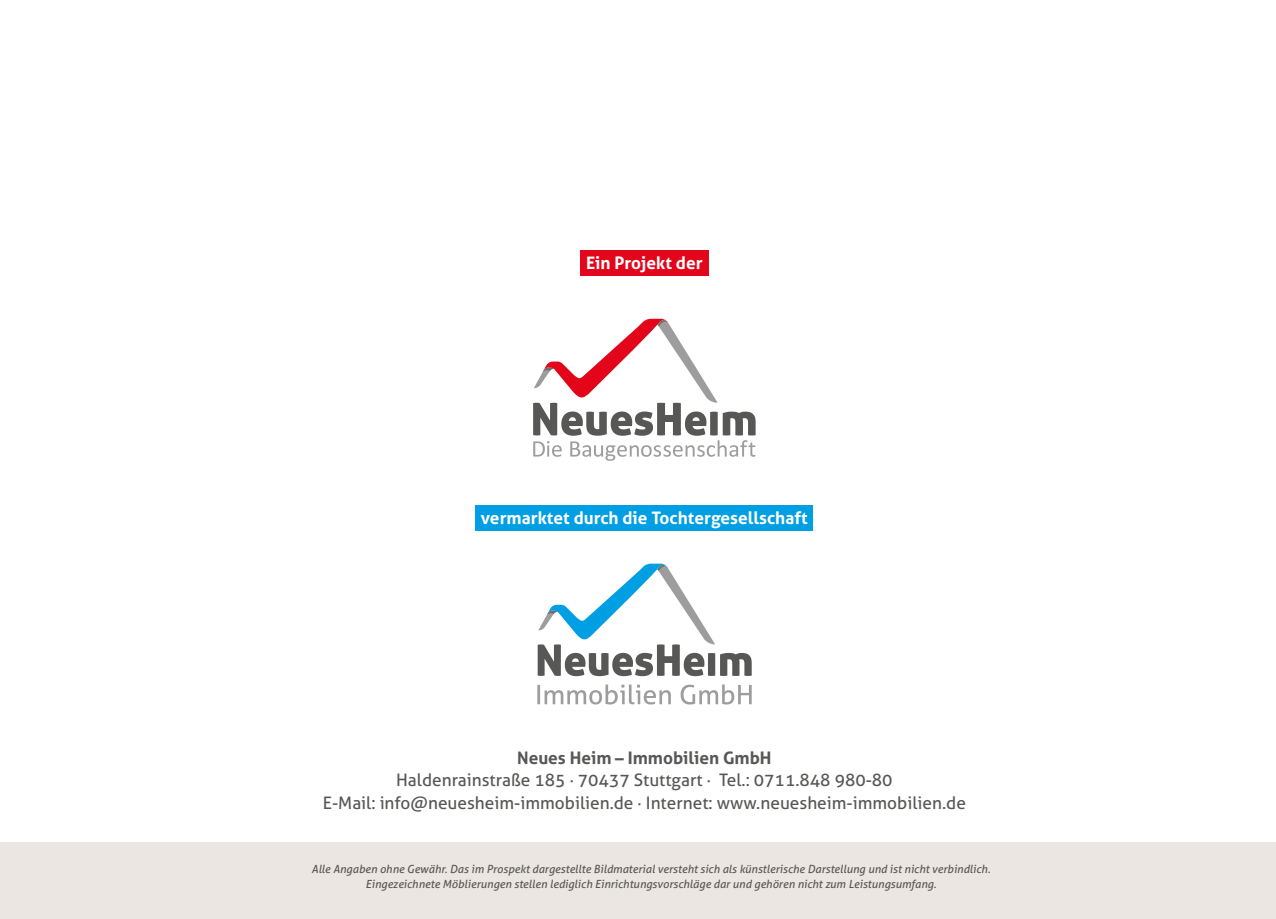
<style>
.page{position:relative;width:1276px;height:919px;background:#fff}
.page>*{position:absolute;margin:0;border:0;box-sizing:border-box;transform-origin:0 0}
.t1{font:17.25px/22.5px "Aller";color:#575756;text-align:center}
.t2{font:700 17.25px "Aller";color:#fff}
.t3{font:700 17.25px "Aller";color:#575756}
.t4{font:italic 11.25px/15px "Aller";color:#575756;text-align:center}
</style>
<div class="page">
<svg style="left:538px;top:563px;width:213px;height:113px"></svg>
<svg style="left:537px;top:684px;width:134px;height:20px"></svg>
<svg style="left:680px;top:684px;width:71px;height:20px"></svg>
<svg style="left:533px;top:319px;width:222px;height:142px"></svg>
<div style="left:580px;top:250px;width:128px;height:26px;background:#e3061b"></div>
<div style="left:475px;top:505px;width:338px;height:25px;background:#009fe3"></div>
<div style="left:0;top:842px;width:1276px;height:76px;background:#ebe6e2"></div>
<h1 class="t2" style="left:586px;top:252px;width:118px">Ein Projekt der</h1>
<h1 class="t2" style="left:481px;top:507px;width:328px">vermarktet durch die Tochtergesellschaft</h1>
<h1 class="t3" style="left:517px;top:747px;width:256px">Neues Heim – Immobilien GmbH</h1>
<h1 class="t1" style="left:323px;top:768px;width:644px">Haldenrainstraße 185 · 70437 Stuttgart · Tel.: 0711.848 980-80<br>E-Mail: info@neuesheim-immobilien.de · Internet: www.neuesheim-immobilien.de</h1>
<p class="t4" style="left:312px;top:861px;width:680px">Alle Angaben ohne Gewähr. Das im Prospekt dargestellte Bildmaterial versteht sich als künstlerische Darstellung und ist nicht verbindlich.<br>Eingezeichnete Möblierungen stellen lediglich Einrichtungsvorschläge dar und gehören nicht zum Leistungsumfang.</p>
</div>
